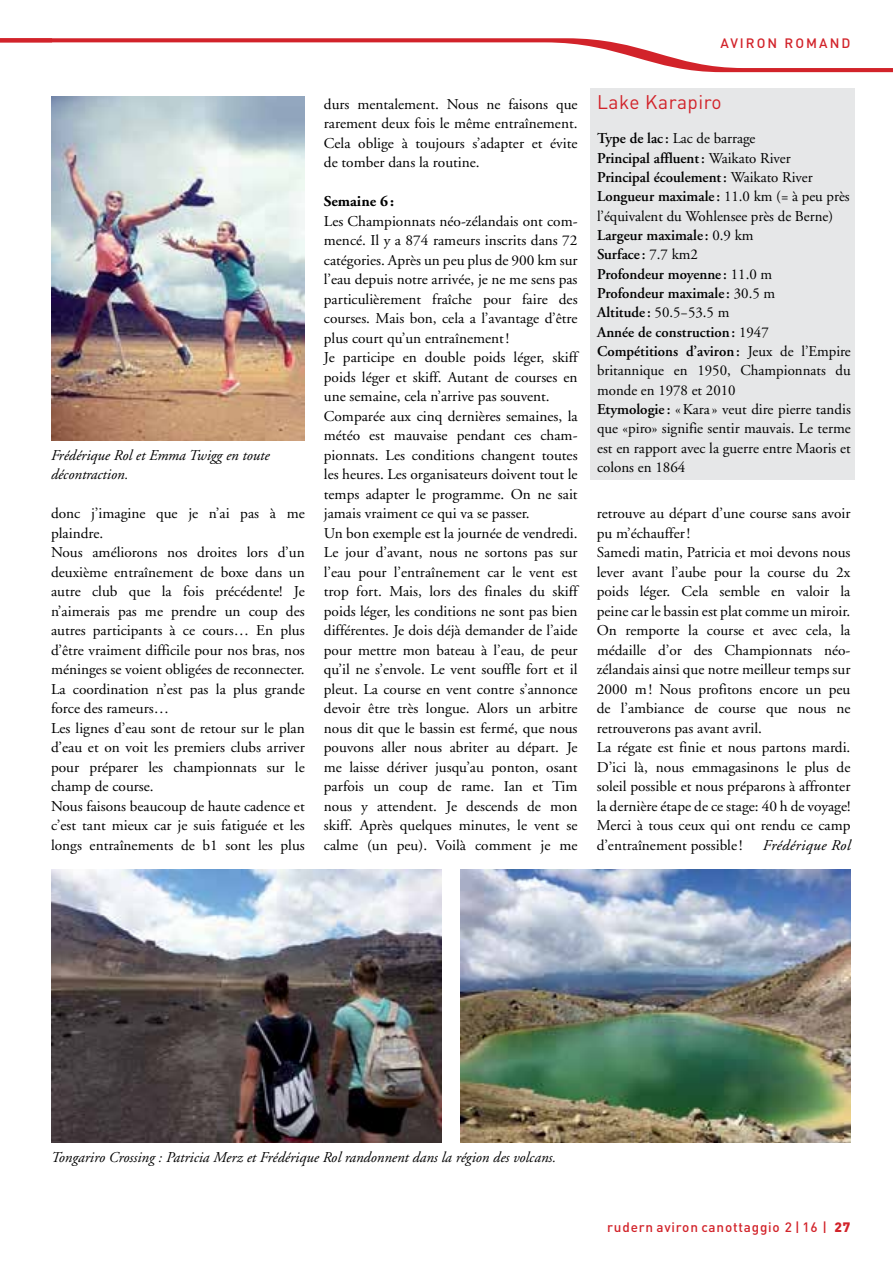
<style>
.page{position:relative;width:893px;height:1263px;background:#fff}
.page>*{position:absolute;margin:0;border:0;box-sizing:border-box;transform-origin:0 0}
.t1{font:19.5px "DIN";letter-spacing:.025em;color:#d2232a}
.t2{font:15px/19.5px "Adobe Garamond";color:#000}
.t3{font:italic 15px/19.5px "Adobe Garamond";color:#000}
.t4{font:italic 15px "Adobe Garamond";letter-spacing:.02em;color:#000}
.t5{font:700 15px "Adobe Garamond";color:#000}
.t6{font:500 13.5px "DIN";letter-spacing:.06em;color:#d2232a}
.t7{font:500 13.5px "DIN";letter-spacing:.15em;color:#d2232a}
.s1{font-weight:600}
.s2{font-weight:900}
</style>
<div class="page">
<svg style="left:0;top:38px;width:893px;height:34px"></svg>
<div style="left:590px;top:88px;width:265px;height:391px;background:#e6e7e8"></div>
<img style="left:460px;top:869px;width:390px;height:273px">
<img style="left:51px;top:869px;width:390px;height:273px">
<img style="left:51px;top:97px;width:254px;height:343px">
<p class="t7" style="left:720px;top:34px;width:132px">AVIRON ROMAND</p>
<h1 class="t1" style="left:597px;top:90px;width:126px">Lake Karapiro</h1>
<p class="t2" style="left:597px;top:129px;width:255px"><span class="s1">Type de lac :</span> Lac de barrage<br><span class="s1">Principal affluent:</span> Waikato River<br><span class="s1">Principal écoulement:</span> Waikato River<br><span class="s1">Longueur maximale :</span> 11.0 km (= à peu près l’équivalent du Wohlensee près de Berne)<br><span class="s1">Largeur maximale :</span> 0.9 km<br><span class="s1">Surface :</span> 7.7 km2<br><span class="s1">Profondeur moyenne :</span> 11.0 m<br><span class="s1">Profondeur maximale :</span> 30.5 m<br><span class="s1">Altitude :</span> 50.5−53.5 m<br><span class="s1">Année de construction:</span> 1947<br><span class="s1">Compétitions d’aviron:</span> Jeux de l’Empire britannique en 1950, Championnats du monde en 1978 et 2010<br><span class="s1">Etymologie :</span> «Kara » veut dire pierre tandis que «piro» signifie sentir mauvais. Le terme est en rapport avec la guerre entre Maoris et colons en 1864</p>
<p class="t2" style="left:324px;top:95px;width:255px;text-align:justify">durs mentalement. Nous ne faisons que rarement deux fois le même entraînement.<br>Cela oblige à toujours s’adapter et évite de tomber dans la routine.</p>
<p class="t5" style="left:324px;top:193px;width:72px">Semaine 6:</p>
<p class="t2" style="left:324px;top:212px;width:255px">Les Championnats néo-zélandais ont com&shy;mencé. Il y a 874 rameurs inscrits dans 72 catégories. Après un peu plus de 900 km sur l’eau depuis notre arrivée, je ne me sens pas particulièrement fraîche pour faire des courses. Mais bon, cela a l’avantage d’être plus court qu’un entraînement!<br>Je participe en double poids léger, skiff poids léger et skiff. Autant de courses en une semaine, cela n’arrive pas souvent.<br>Comparée aux cinq dernières semaines, la météo est mauvaise pendant ces cham&shy;pionnats. Les conditions changent toutes les heures. Les organisateurs doivent tout le temps adapter le programme. On ne sait jamais vraiment ce qui va se passer.<br>Un bon exemple est la journée de vendredi.<br>Le jour d’avant, nous ne sortons pas sur l’eau pour l’entraînement car le vent est trop fort. Mais, lors des finales du skiff poids léger, les conditions ne sont pas bien différentes. Je dois déjà demander de l’aide pour mettre mon bateau à l’eau, de peur qu’il ne s’envole. Le vent souffle fort et il pleut. La course en vent contre s’annonce devoir être très longue. Alors un arbitre nous dit que le bassin est fermé, que nous pouvons aller nous abriter au départ. Je me laisse dériver jusqu’au ponton, osant parfois un coup de rame. Ian et Tim nous y attendent. Je descends de mon skiff. Après quelques minutes, le vent se calme (un peu). Voilà comment je me</p>
<p class="t3" style="left:51px;top:446px;width:220px">Frédérique Rol et Emma Twigg en toute décontraction.</p>
<p class="t2" style="left:51px;top:504px;width:255px">donc j’imagine que je n’ai pas à me plaindre.<br>Nous améliorons nos droites lors d’un deuxième entraînement de boxe dans un autre club que la fois précédente! Je n’aimerais pas me prendre un coup des autres participants à ce cours… En plus d’être vraiment difficile pour nos bras, nos méninges se voient obligées de reconnecter.<br>La coordination n’est pas la plus grande force des rameurs…<br>Les lignes d’eau sont de retour sur le plan d’eau et on voit les premiers clubs arriver pour préparer les championnats sur le champ de course.<br>Nous faisons beaucoup de haute cadence et c’est tant mieux car je suis fatiguée et les longs entraînements de b1 sont les plus</p>
<p class="t2" style="left:597px;top:504px;width:255px">retrouve au départ d’une course sans avoir pu m’échauffer!<br>Samedi matin, Patricia et moi devons nous lever avant l’aube pour la course du 2x poids léger. Cela semble en valoir la peine car le bassin est plat comme un miroir.<br>On remporte la course et avec cela, la médaille d’or des Championnats néo&shy;zélandais ainsi que notre meilleur temps sur 2000 m! Nous profitons encore un peu de l’ambiance de course que nous ne retrouverons pas avant avril.<br>La régate est finie et nous partons mardi.<br>D’ici là, nous emmagasinons le plus de soleil possible et nous préparons à affronter la dernière étape de ce stage: 40 h de voyage!<br>Merci à tous ceux qui ont rendu ce camp d’entraînement possible!</p>
<p class="t4" style="left:763px;top:837px;width:89px">Frédérique Rol</p>
<p class="t3" style="left:51px;top:1148px;width:507px">Tongariro Crossing : Patricia Merz et Frédérique Rol randonnent dans la région des volcans.</p>
<p class="t6" style="left:607px;top:1218px;width:245px">rudern aviron canottaggio 2 | 16 | <span class="s2">27</span></p>
</div>
